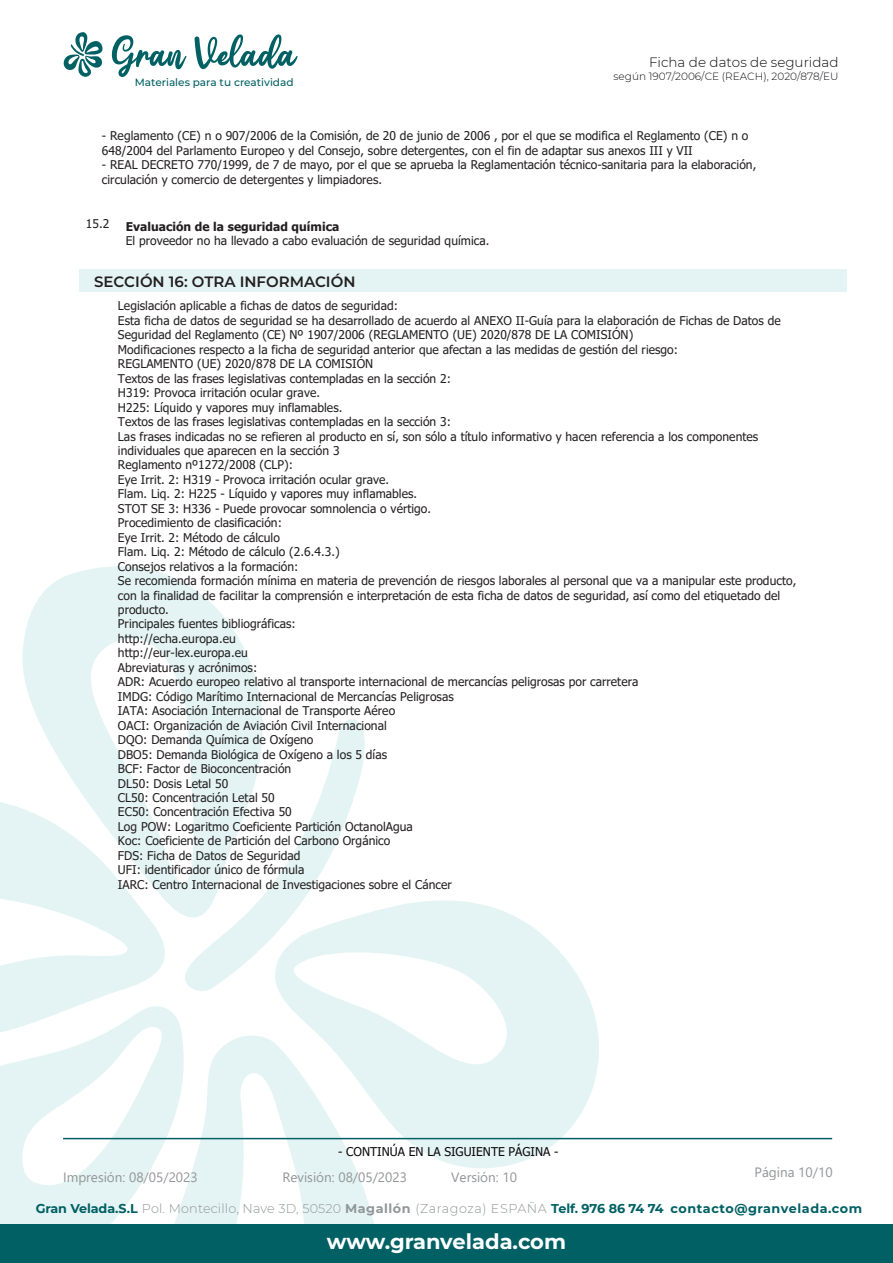
<style>
.page{position:relative;width:893px;height:1263px;background:#fff}
.page>*{position:absolute;margin:0;border:0;box-sizing:border-box;transform-origin:0 0}
.t1{font:700 21px "Montserrat";color:#fff}
.t2{font:600 15px "Montserrat";color:#231f20}
.t3{font:13.5px "Segoe UI";color:#939598}
.t4{font:300 13.5px "Montserrat";color:#0c090d}
.t5{font:700 12.75px "Montserrat";letter-spacing:.035em;color:#006063}
.t6{font:12.15px "Tahoma";color:#0c090d}
.t7{font:12px/14.4px "Tahoma";letter-spacing:.005em;color:#231f20}
.t8{font:700 12px "Tahoma";letter-spacing:.005em;color:#231f20}
.t9{font:300 10.5px "Montserrat";color:#0c090d}
.t10{font:500 10.5px "Montserrat";color:#006063}
.s1{font-weight:300;color:#919698}
.s2{color:#919698}
</style>
<div class="page">
<svg style="left:0;top:802px;width:165px;height:199px"></svg>
<svg style="left:282px;top:900px;width:346px;height:268px;fill:#e4f4f4"></svg>
<svg style="left:20px;top:566px;width:242px;height:383px;fill:#e4f4f4"></svg>
<svg style="left:0;top:1001px;width:180px;height:223px;fill:#e4f4f4"></svg>
<svg style="left:155px;top:1027px;width:232px;height:197px;fill:#e4f4f4"></svg>
<svg style="left:184px;top:714px;width:182px;height:282px"></svg>
<svg style="left:112px;top:35px;width:74px;height:42px"></svg>
<svg style="left:195px;top:34px;width:103px;height:35px"></svg>
<svg style="left:63px;top:32px;width:40px;height:45px"></svg>
<div style="left:0;top:1224px;width:893px;height:39px;background:#006063"></div>
<div style="left:80px;top:270px;width:767px;height:22px;background:#e4f4f4"></div>
<hr style="left:63px;top:1138px;width:769px;height:1px;background:#006063">
<p class="t10" style="left:135px;top:75px;width:160px">Materiales para tu creatividad</p>
<p class="t4" style="left:649px;top:54px;width:191px">Ficha de datos de seguridad</p>
<p class="t9" style="left:614px;top:69px;width:226px">según 1907/2006/CE (REACH), 2020/878/EU</p>
<p class="t7" style="left:102px;top:129px;width:648px">- Reglamento (CE) n o 907/2006 de la Comisión, de 20 de junio de 2006 , por el que se modifica el Reglamento (CE) n o<br>648/2004 del Parlamento Europeo y del Consejo, sobre detergentes, con el fin de adaptar sus anexos III y VII</p>
<p class="t7" style="left:102px;top:158px;width:656px">- REAL DECRETO 770/1999, de 7 de mayo, por el que se aprueba la Reglamentación técnico-sanitaria para la elaboración, circulación y comercio de detergentes y limpiadores.</p>
<p class="t7" style="left:86px;top:217px;width:25px">15.2</p>
<p class="t8" style="left:126px;top:218px;width:215px">Evaluación de la seguridad química</p>
<p class="t7" style="left:126px;top:234px;width:365px">El proveedor no ha llevado a cabo evaluación de seguridad química.</p>
<p class="t2" style="left:94px;top:271px;width:263px">SECCIÓN 16: OTRA INFORMACIÓN</p>
<p class="t7" style="left:118px;top:300px;width:680px">Legislación aplicable a fichas de datos de seguridad:<br>Esta ficha de datos de seguridad se ha desarrollado de acuerdo al ANEXO II-Guía para la elaboración de Fichas de Datos de Seguridad del Reglamento (CE) Nº 1907/2006 (REGLAMENTO (UE) 2020/878 DE LA COMISIÓN)<br>Modificaciones respecto a la ficha de seguridad anterior que afectan a las medidas de gestión del riesgo:<br>REGLAMENTO (UE) 2020/878 DE LA COMISIÓN<br>Textos de las frases legislativas contempladas en la sección 2:<br>H319: Provoca irritación ocular grave.<br>H225: Líquido y vapores muy inflamables.<br>Textos de las frases legislativas contempladas en la sección 3:<br>Las frases indicadas no se refieren al producto en sí, son sólo a título informativo y hacen referencia a los componentes individuales que aparecen en la sección 3<br>Reglamento nº1272/2008 (CLP):<br>Eye Irrit. 2: H319 - Provoca irritación ocular grave.<br>Flam. Liq. 2: H225 - Líquido y vapores muy inflamables.<br>STOT SE 3: H336 - Puede provocar somnolencia o vértigo.<br>Procedimiento de clasificación:<br>Eye Irrit. 2: Método de cálculo<br>Flam. Liq. 2: Método de cálculo (2.6.4.3.)<br>Consejos relativos a la formación:<br>Se recomienda formación mínima en materia de prevención de riesgos laborales al personal que va a manipular este producto, con la finalidad de facilitar la comprensión e interpretación de esta ficha de datos de seguridad, así como del etiquetado del producto.<br>Principales fuentes bibliográficas:<br>http://echa.europa.eu<br>http://eur-lex.europa.eu<br>Abreviaturas y acrónimos:<br>ADR: Acuerdo europeo relativo al transporte internacional de mercancías peligrosas por carretera<br>IMDG: Código Marítimo Internacional de Mercancías Peligrosas<br>IATA: Asociación Internacional de Transporte Aéreo<br>OACI: Organización de Aviación Civil Internacional<br>DQO: Demanda Química de Oxígeno<br>DBO5: Demanda Biológica de Oxígeno a los 5 días<br>BCF: Factor de Bioconcentración<br>DL50: Dosis Letal 50<br>CL50: Concentración Letal 50<br>EC50: Concentración Efectiva 50<br>Log POW: Logaritmo Coeficiente Partición OctanolAgua<br>Koc: Coeficiente de Partición del Carbono Orgánico<br>FDS: Ficha de Datos de Seguridad<br>UFI: identificador único de fórmula<br>IARC: Centro Internacional de Investigaciones sobre el Cáncer</p>
<p class="t6" style="left:338px;top:1143px;width:222px">- CONTINÚA EN LA SIGUIENTE PÁGINA -</p>
<p class="t3" style="left:63px;top:1164px;width:136px">Impresión: 08/05/2023</p>
<p class="t3" style="left:282px;top:1164px;width:126px">Revisión: 08/05/2023</p>
<p class="t3" style="left:451px;top:1164px;width:67px">Versión: 10</p>
<p class="t3" style="left:754px;top:1160px;width:80px">Página 10/10</p>
<p class="t5" style="left:36px;top:1200px;width:828px">Gran Velada.S.L <span class="s1">Pol. Montecillo, Nave 3D, 50520</span> <span class="s2">Magallón</span> <span class="s1">(Zaragoza) ESPAÑA</span> Telf. 976 86 74 74 contacto@granvelada.com</p>
<h1 class="t1" style="left:327px;top:1226px;width:241px">www.granvelada.com</h1>
</div>
